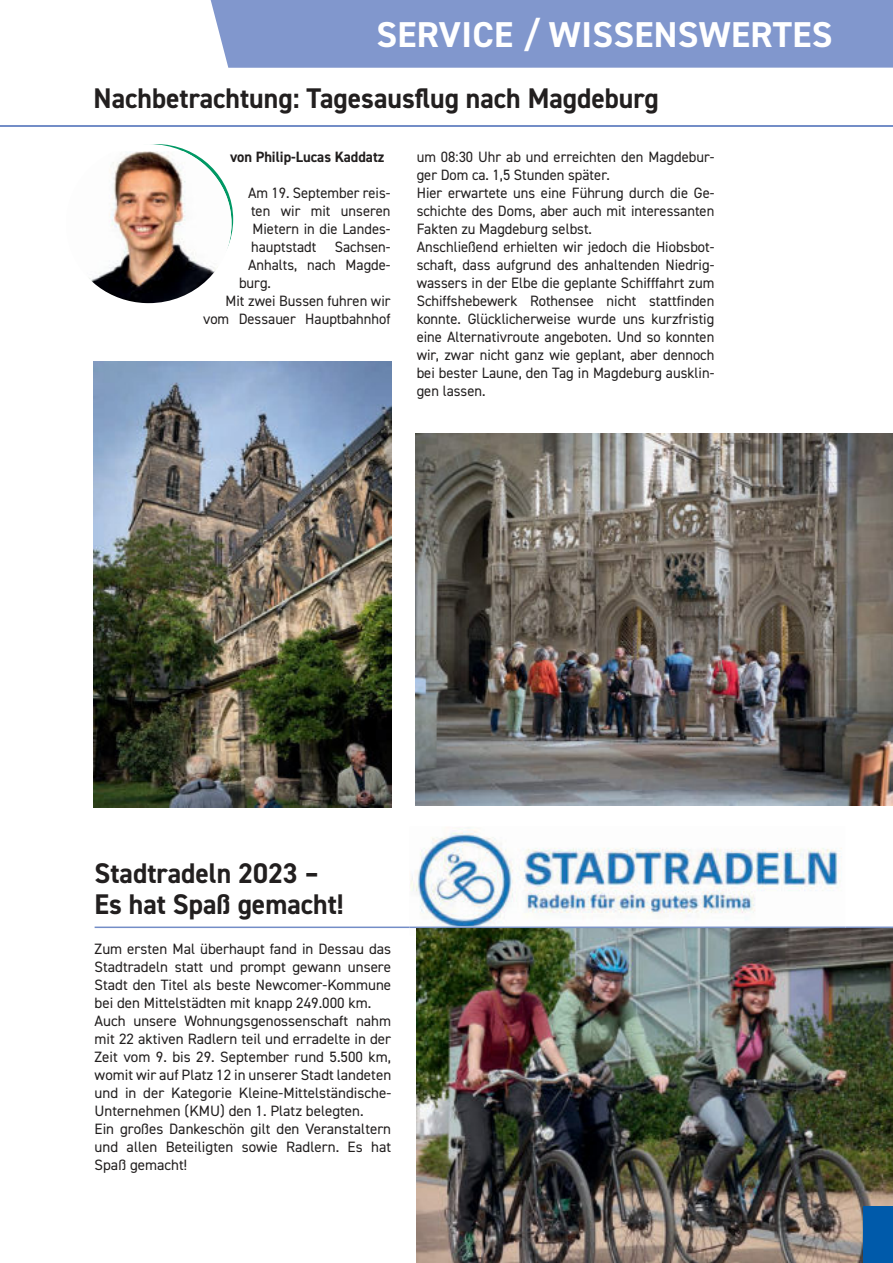
<style>
.page{position:relative;width:893px;height:1263px;background:#fff}
.page>*{position:absolute;margin:0;border:0;box-sizing:border-box;transform-origin:0 0}
.t1{font:700 36px "DIN2014";letter-spacing:.01em;color:#fff}
.t2{font:700 28.5px/31.5px "DIN2014";color:#221f1f}
.t3{font:15px/18px "DIN2014";color:#221f1f}
.t4{font:700 15px "DIN2014";color:#221f1f}
</style>
<div class="page">
<div style="left:211px;top:0;width:682px;height:68px;background:#8197cd"></div>
<img style="left:409px;top:827px;width:433px;height:109px">
<img style="left:417px;top:928px;width:475px;height:335px">
<hr style="left:0;top:125px;width:893px;height:2px;background:#738dc7">
<img style="left:89px;top:151px;width:143px;height:152px">
<img style="left:416px;top:433px;width:476px;height:373px">
<img style="left:94px;top:361px;width:297px;height:447px">
<hr style="left:845px;top:926px;width:48px;height:2px;background:#738dc7">
<hr style="left:95px;top:926px;width:314px;height:2px;background:#738dc7">
<img style="left:409px;top:926px;width:436px;height:2px">
<div style="left:863px;top:1206px;width:30px;height:57px;background:#005aaa"></div>
<h1 class="t1" style="left:377px;top:15px;width:457px">SERVICE / WISSENSWERTES</h1>
<h2 class="t2" style="left:94px;top:83px;width:567px">Nachbetrachtung: Tagesausflug nach Magdeburg</h2>
<p class="t3" style="left:417px;top:148px;width:299px">um 08:30 Uhr ab und erreichten den Magdebur&shy;ger Dom ca. 1,5 Stunden später.<br>Hier erwartete uns eine Führung durch die Ge&shy;schichte des Doms, aber auch mit interessanten Fakten zu Magdeburg selbst.<br>Anschließend erhielten wir jedoch die Hiobsbot&shy;schaft, dass aufgrund des anhaltenden Niedrig&shy;wassers in der Elbe die geplante Schifffahrt zum Schiffshebewerk Rothensee nicht stattfinden konnte. Glücklicherweise wurde uns kurzfristig eine Alternativroute angeboten. Und so konnten wir, zwar nicht ganz wie geplant, aber dennoch bei bester Laune, den Tag in Magdeburg ausklin&shy;gen lassen.</p>
<p class="t4" style="left:230px;top:149px;width:156px">von Philip-Lucas Kaddatz</p>
<p class="t3" style="left:248px;top:184px;width:144px">Am 19. September reis-</p>
<p class="t3" style="left:251px;top:202px;width:141px">ten wir mit unseren</p>
<p class="t3" style="left:253px;top:220px;width:139px">Mietern in die Landes-</p>
<p class="t3" style="left:251px;top:238px;width:141px">hauptstadt Sachsen-</p>
<p class="t3" style="left:248px;top:256px;width:144px">Anhalts, nach Magde-</p>
<p class="t3" style="left:239px;top:274px;width:33px">burg.</p>
<p class="t3" style="left:226px;top:292px;width:166px">Mit zwei Bussen fuhren wir</p>
<p class="t3" style="left:203px;top:310px;width:189px">vom Dessauer Hauptbahnhof</p>
<h2 class="t2" style="left:95px;top:857px;width:251px">Stadtradeln 2023 –<br>Es hat Spaß gemacht!</h2>
<p class="t3" style="left:95px;top:940px;width:298px">Zum ersten Mal überhaupt fand in Dessau das Stadtradeln statt und prompt gewann unsere Stadt den Titel als beste Newcomer-Kommune bei den Mittelstädten mit knapp 249.000 km.<br>Auch unsere Wohnungsgenossenschaft nahm mit 22 aktiven Radlern teil und erradelte in der Zeit vom 9. bis 29. September rund 5.500 km, womit wir auf Platz 12 in unserer Stadt landeten und in der Kategorie Kleine-Mittelständische-Unternehmen (KMU) den 1. Platz belegten.<br>Ein großes Dankeschön gilt den Veranstaltern und allen Beteiligten sowie Radlern. Es hat Spaß gemacht!</p>
</div>
